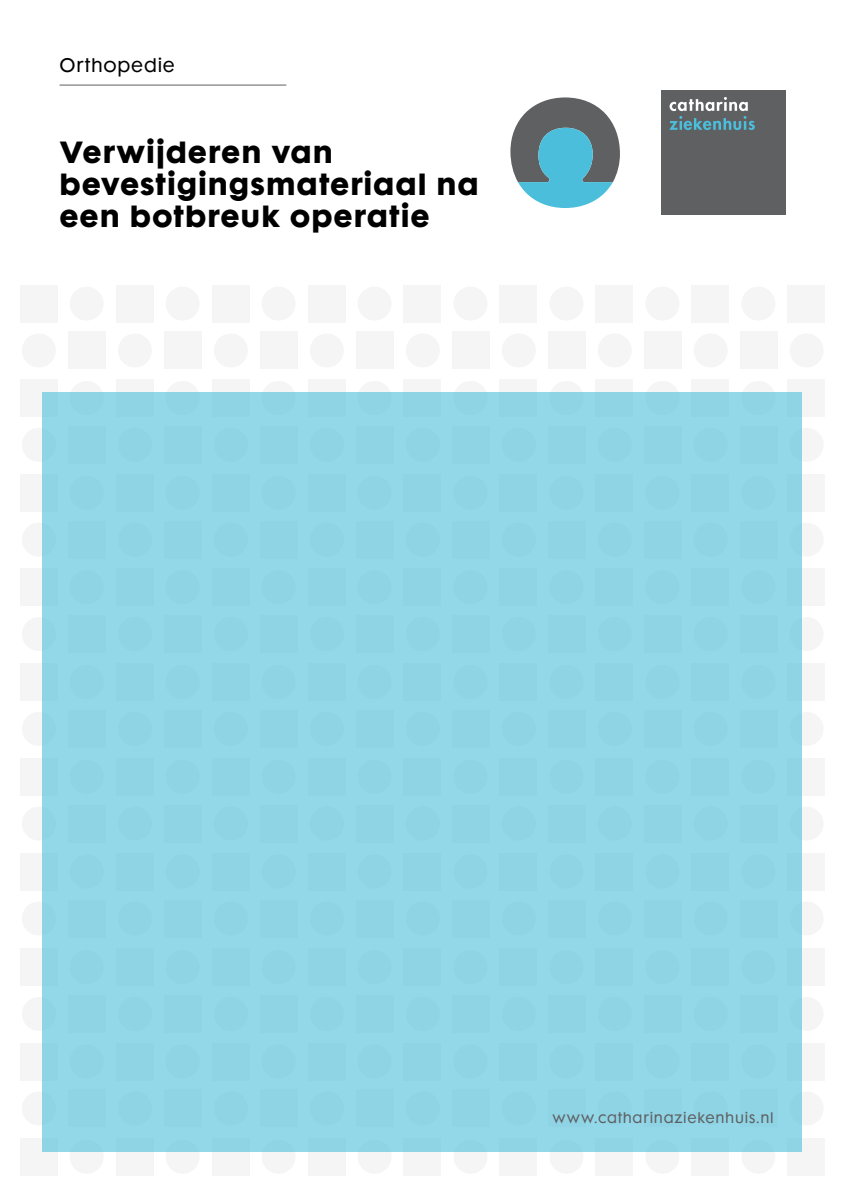
<style>
.page{position:relative;width:842px;height:1191px;background:#fff}
.page>*{position:absolute;margin:0;border:0;box-sizing:border-box;transform-origin:0 0}
.t1{font:700 28px/32px "Cg Futura Maxi";letter-spacing:.035em;color:#000}
.t2{font:18px "Cg Futura Maxi";letter-spacing:.045em;color:#000}
.t3{font:14px "Cg Futura Maxi";letter-spacing:.055em;color:#5f6062}
</style>
<div class="page">
<div style="left:70px;top:287px;width:34px;height:33px;background:#f5f5f6;border-radius:50%"></div>
<div style="left:116px;top:285px;width:37px;height:37px;background:#f5f5f6"></div>
<div style="left:166px;top:287px;width:34px;height:33px;background:#f5f5f6;border-radius:50%"></div>
<div style="left:212px;top:285px;width:37px;height:37px;background:#f5f5f6"></div>
<div style="left:262px;top:287px;width:34px;height:33px;background:#f5f5f6;border-radius:50%"></div>
<div style="left:308px;top:285px;width:37px;height:37px;background:#f5f5f6"></div>
<div style="left:358px;top:287px;width:33px;height:33px;background:#f5f5f6;border-radius:50%"></div>
<div style="left:404px;top:285px;width:37px;height:37px;background:#f5f5f6"></div>
<div style="left:454px;top:287px;width:33px;height:33px;background:#f5f5f6;border-radius:50%"></div>
<div style="left:500px;top:285px;width:37px;height:37px;background:#f5f5f6"></div>
<div style="left:549px;top:287px;width:34px;height:33px;background:#f5f5f6;border-radius:50%"></div>
<div style="left:596px;top:285px;width:37px;height:37px;background:#f5f5f6"></div>
<div style="left:645px;top:287px;width:34px;height:33px;background:#f5f5f6;border-radius:50%"></div>
<div style="left:692px;top:285px;width:37px;height:37px;background:#f5f5f6"></div>
<div style="left:741px;top:287px;width:34px;height:33px;background:#f5f5f6;border-radius:50%"></div>
<div style="left:788px;top:285px;width:37px;height:37px;background:#f5f5f6"></div>
<div style="left:20px;top:285px;width:37px;height:37px;background:#f5f5f6"></div>
<div style="left:118px;top:333px;width:34px;height:34px;background:#f5f5f6;border-radius:50%"></div>
<div style="left:164px;top:332px;width:38px;height:37px;background:#f5f5f6"></div>
<div style="left:214px;top:333px;width:34px;height:34px;background:#f5f5f6;border-radius:50%"></div>
<div style="left:260px;top:332px;width:37px;height:37px;background:#f5f5f6"></div>
<div style="left:310px;top:333px;width:34px;height:34px;background:#f5f5f6;border-radius:50%"></div>
<div style="left:356px;top:332px;width:37px;height:37px;background:#f5f5f6"></div>
<div style="left:406px;top:333px;width:34px;height:34px;background:#f5f5f6;border-radius:50%"></div>
<div style="left:452px;top:332px;width:37px;height:37px;background:#f5f5f6"></div>
<div style="left:502px;top:333px;width:34px;height:34px;background:#f5f5f6;border-radius:50%"></div>
<div style="left:548px;top:332px;width:37px;height:37px;background:#f5f5f6"></div>
<div style="left:598px;top:333px;width:34px;height:34px;background:#f5f5f6;border-radius:50%"></div>
<div style="left:644px;top:332px;width:37px;height:37px;background:#f5f5f6"></div>
<div style="left:694px;top:333px;width:34px;height:34px;background:#f5f5f6;border-radius:50%"></div>
<div style="left:740px;top:332px;width:37px;height:37px;background:#f5f5f6"></div>
<div style="left:790px;top:333px;width:34px;height:34px;background:#f5f5f6;border-radius:50%"></div>
<div style="left:22px;top:333px;width:34px;height:34px;background:#f5f5f6;border-radius:50%"></div>
<div style="left:68px;top:332px;width:37px;height:37px;background:#f5f5f6"></div>
<div style="left:70px;top:381px;width:34px;height:34px;background:#f5f5f6;border-radius:50%"></div>
<div style="left:116px;top:379px;width:37px;height:37px;background:#f5f5f6"></div>
<div style="left:166px;top:381px;width:34px;height:34px;background:#f5f5f6;border-radius:50%"></div>
<div style="left:212px;top:379px;width:37px;height:37px;background:#f5f5f6"></div>
<div style="left:262px;top:381px;width:34px;height:34px;background:#f5f5f6;border-radius:50%"></div>
<div style="left:308px;top:379px;width:37px;height:37px;background:#f5f5f6"></div>
<div style="left:358px;top:381px;width:33px;height:34px;background:#f5f5f6;border-radius:50%"></div>
<div style="left:404px;top:379px;width:37px;height:37px;background:#f5f5f6"></div>
<div style="left:454px;top:381px;width:33px;height:34px;background:#f5f5f6;border-radius:50%"></div>
<div style="left:500px;top:379px;width:37px;height:37px;background:#f5f5f6"></div>
<div style="left:549px;top:381px;width:34px;height:34px;background:#f5f5f6;border-radius:50%"></div>
<div style="left:596px;top:379px;width:37px;height:37px;background:#f5f5f6"></div>
<div style="left:645px;top:381px;width:34px;height:34px;background:#f5f5f6;border-radius:50%"></div>
<div style="left:692px;top:379px;width:37px;height:37px;background:#f5f5f6"></div>
<div style="left:741px;top:381px;width:34px;height:34px;background:#f5f5f6;border-radius:50%"></div>
<div style="left:788px;top:379px;width:37px;height:37px;background:#f5f5f6"></div>
<div style="left:20px;top:379px;width:37px;height:37px;background:#f5f5f6"></div>
<div style="left:790px;top:428px;width:34px;height:34px;background:#f5f5f6;border-radius:50%"></div>
<div style="left:22px;top:428px;width:34px;height:34px;background:#f5f5f6;border-radius:50%"></div>
<div style="left:788px;top:474px;width:37px;height:37px;background:#f5f5f6"></div>
<div style="left:20px;top:474px;width:37px;height:37px;background:#f5f5f6"></div>
<div style="left:790px;top:523px;width:34px;height:33px;background:#f5f5f6;border-radius:50%"></div>
<div style="left:22px;top:523px;width:34px;height:33px;background:#f5f5f6;border-radius:50%"></div>
<div style="left:788px;top:568px;width:37px;height:38px;background:#f5f5f6"></div>
<div style="left:20px;top:568px;width:37px;height:38px;background:#f5f5f6"></div>
<div style="left:790px;top:617px;width:34px;height:34px;background:#f5f5f6;border-radius:50%"></div>
<div style="left:22px;top:617px;width:34px;height:34px;background:#f5f5f6;border-radius:50%"></div>
<div style="left:788px;top:663px;width:37px;height:37px;background:#f5f5f6"></div>
<div style="left:20px;top:663px;width:37px;height:37px;background:#f5f5f6"></div>
<div style="left:790px;top:712px;width:34px;height:34px;background:#f5f5f6;border-radius:50%"></div>
<div style="left:22px;top:712px;width:34px;height:34px;background:#f5f5f6;border-radius:50%"></div>
<div style="left:788px;top:758px;width:37px;height:37px;background:#f5f5f6"></div>
<div style="left:20px;top:758px;width:37px;height:37px;background:#f5f5f6"></div>
<div style="left:790px;top:806px;width:34px;height:34px;background:#f5f5f6;border-radius:50%"></div>
<div style="left:22px;top:806px;width:34px;height:34px;background:#f5f5f6;border-radius:50%"></div>
<div style="left:788px;top:853px;width:37px;height:37px;background:#f5f5f6"></div>
<div style="left:20px;top:853px;width:37px;height:37px;background:#f5f5f6"></div>
<div style="left:790px;top:901px;width:34px;height:34px;background:#f5f5f6;border-radius:50%"></div>
<div style="left:22px;top:901px;width:34px;height:34px;background:#f5f5f6;border-radius:50%"></div>
<div style="left:788px;top:948px;width:37px;height:37px;background:#f5f5f6"></div>
<div style="left:20px;top:948px;width:37px;height:37px;background:#f5f5f6"></div>
<div style="left:790px;top:997px;width:34px;height:34px;background:#f5f5f6;border-radius:50%"></div>
<div style="left:22px;top:997px;width:34px;height:34px;background:#f5f5f6;border-radius:50%"></div>
<div style="left:788px;top:1043px;width:37px;height:37px;background:#f5f5f6"></div>
<div style="left:20px;top:1043px;width:37px;height:37px;background:#f5f5f6"></div>
<div style="left:790px;top:1091px;width:34px;height:34px;background:#f5f5f6;border-radius:50%"></div>
<div style="left:22px;top:1091px;width:34px;height:34px;background:#f5f5f6;border-radius:50%"></div>
<div style="left:70px;top:1139px;width:34px;height:34px;background:#f5f5f6;border-radius:50%"></div>
<div style="left:116px;top:1138px;width:37px;height:37px;background:#f5f5f6"></div>
<div style="left:166px;top:1139px;width:34px;height:34px;background:#f5f5f6;border-radius:50%"></div>
<div style="left:212px;top:1138px;width:37px;height:37px;background:#f5f5f6"></div>
<div style="left:262px;top:1139px;width:34px;height:34px;background:#f5f5f6;border-radius:50%"></div>
<div style="left:308px;top:1138px;width:37px;height:37px;background:#f5f5f6"></div>
<div style="left:358px;top:1139px;width:33px;height:34px;background:#f5f5f6;border-radius:50%"></div>
<div style="left:404px;top:1138px;width:37px;height:37px;background:#f5f5f6"></div>
<div style="left:454px;top:1139px;width:33px;height:34px;background:#f5f5f6;border-radius:50%"></div>
<div style="left:500px;top:1138px;width:37px;height:37px;background:#f5f5f6"></div>
<div style="left:549px;top:1139px;width:34px;height:34px;background:#f5f5f6;border-radius:50%"></div>
<div style="left:596px;top:1138px;width:37px;height:37px;background:#f5f5f6"></div>
<div style="left:645px;top:1139px;width:34px;height:34px;background:#f5f5f6;border-radius:50%"></div>
<div style="left:692px;top:1138px;width:37px;height:37px;background:#f5f5f6"></div>
<div style="left:741px;top:1139px;width:34px;height:34px;background:#f5f5f6;border-radius:50%"></div>
<div style="left:788px;top:1138px;width:37px;height:37px;background:#f5f5f6"></div>
<div style="left:20px;top:1138px;width:37px;height:37px;background:#f5f5f6"></div>
<div style="left:43px;top:392px;width:759px;height:760px;background:#8fd4e5"></div>
<hr style="left:60px;top:85px;width:226px;height:1px;background:#5f6062">
<svg style="left:510px;top:97px;width:110px;height:111px"></svg>
<div style="left:661px;top:90px;width:124px;height:125px;background:#5f6062"></div>
<svg style="left:669px;top:97px;width:86px;height:33px"></svg>
<p class="t2" style="left:60px;top:54px;width:117px">Orthopedie</p>
<p class="t1" style="left:60px;top:137px;width:421px">Verwijderen van bevestigingsmateriaal na een botbreuk operatie</p>
<p class="t3" style="left:552px;top:1109px;width:223px">www.catharinaziekenhuis.nl</p>
</div>
